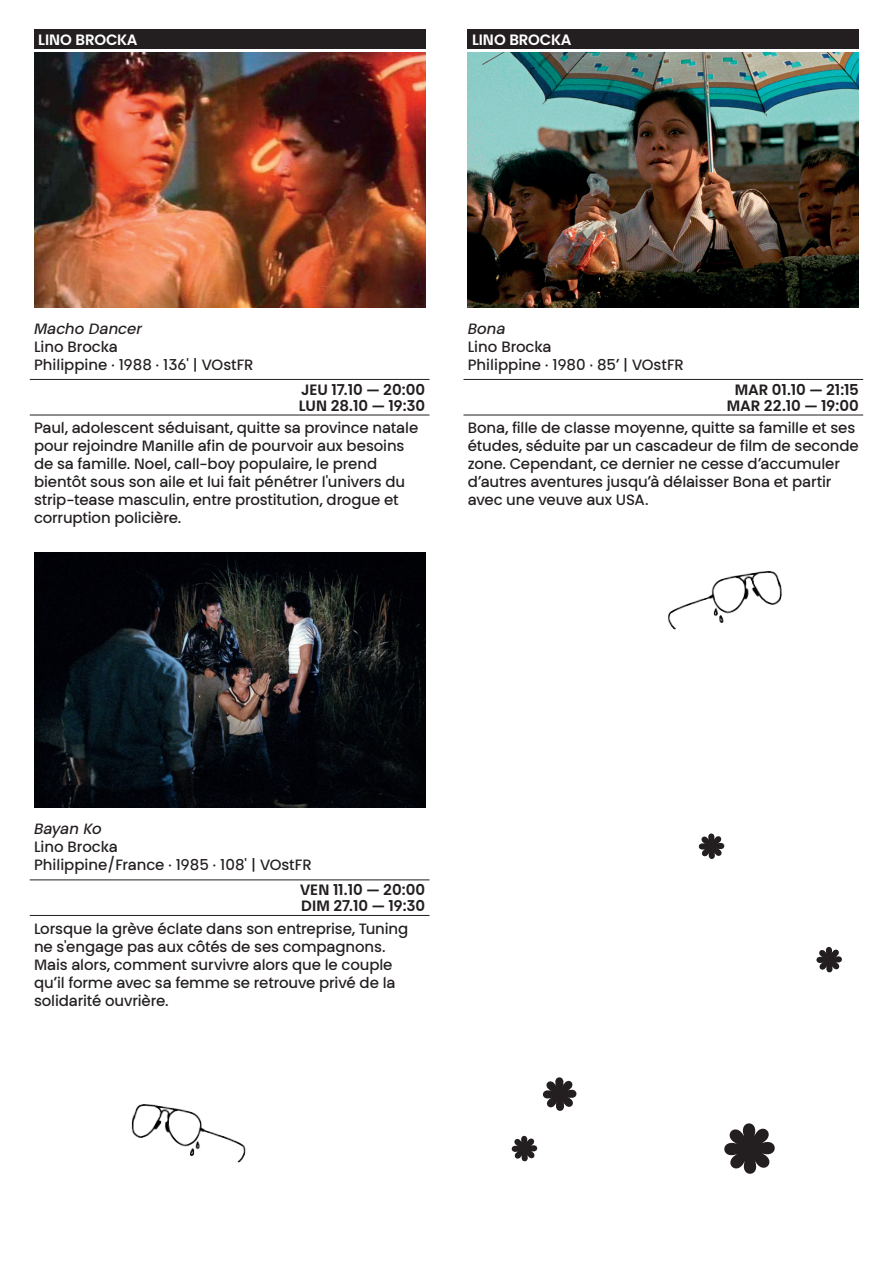
<style>
.page{position:relative;width:893px;height:1263px;background:#fff}
.page>*{position:absolute;margin:0;border:0;box-sizing:border-box;transform-origin:0 0}
.t1{font:15px/18px "BBB Poppins TN Text";letter-spacing:-.005em;color:#231f20}
.t2{font:600 15px/16.2px "BBB Poppins TN Text";color:#231f20}
.t3{font:italic 15px "BBB Poppins TN Text";letter-spacing:.005em;color:#231f20}
.t4{font:600 15px "BBB Poppins TN Text";color:#fff}
</style>
<div class="page">
<div style="left:34px;top:30px;width:391px;height:19px;background:#231f20"></div>
<hr style="left:30px;top:415px;width:399px;height:1px;background:#231f20">
<hr style="left:30px;top:379px;width:399px;height:1px;background:#231f20">
<hr style="left:30px;top:915px;width:399px;height:1px;background:#231f20">
<hr style="left:30px;top:879px;width:399px;height:1px;background:#231f20">
<img style="left:34px;top:52px;width:391px;height:255px">
<img style="left:34px;top:553px;width:391px;height:255px">
<div style="left:468px;top:30px;width:391px;height:19px;background:#231f20"></div>
<hr style="left:463px;top:415px;width:400px;height:1px;background:#231f20">
<hr style="left:463px;top:379px;width:400px;height:1px;background:#231f20">
<img style="left:468px;top:52px;width:391px;height:255px">
<svg style="left:543px;top:1077px;width:34px;height:34px"></svg>
<svg style="left:724px;top:1123px;width:51px;height:51px"></svg>
<svg style="left:511px;top:1135px;width:27px;height:27px"></svg>
<svg style="left:698px;top:833px;width:27px;height:26px"></svg>
<svg style="left:816px;top:947px;width:26px;height:26px"></svg>
<img style="left:667px;top:571px;width:115px;height:59px">
<img style="left:131px;top:1104px;width:115px;height:59px">
<p class="t4" style="left:38px;top:30px;width:101px">LINO BROCKA</p>
<p class="t4" style="left:472px;top:30px;width:101px">LINO BROCKA</p>
<p class="t3" style="left:34px;top:319px;width:109px">Macho Dancer</p>
<p class="t1" style="left:34px;top:338px;width:221px">Lino Brocka<br>Philippine · 1988 · 136' | VOstFR</p>
<p class="t2" style="left:299px;top:381px;width:128px">JEU 17.10 — 20:00<br>LUN 28.10 — 19:30</p>
<p class="t1" style="left:34px;top:419px;width:386px">Paul, adolescent séduisant, quitte sa province natale pour rejoindre Manille afin de pourvoir aux besoins de sa famille. Noel, call-boy populaire, le prend bientôt sous son aile et lui fait pénétrer l'univers du strip-tease masculin, entre prostitution, drogue et corruption policière.</p>
<p class="t3" style="left:468px;top:319px;width:39px">Bona</p>
<p class="t1" style="left:468px;top:338px;width:217px">Lino Brocka<br>Philippine · 1980 · 85’ | VOstFR</p>
<p class="t2" style="left:727px;top:381px;width:134px;text-align:center">MAR 01.10 — 21:15<br>MAR 22.10 — 19:00</p>
<p class="t1" style="left:468px;top:419px;width:393px">Bona, fille de classe moyenne, quitte sa famille et ses études, séduite par un cascadeur de film de seconde zone. Cependant, ce dernier ne cesse d’accumuler d’autres aventures jusqu’à délaisser Bona et partir avec une veuve aux USA.</p>
<p class="t3" style="left:34px;top:819px;width:69px">Bayan Ko</p>
<p class="t1" style="left:34px;top:838px;width:279px">Lino Brocka<br>Philippine/France · 1985 · 108' | VOstFR</p>
<p class="t2" style="left:300px;top:882px;width:127px">VEN 11.10 — 20:00<br>DIM 27.10 — 19:30</p>
<p class="t1" style="left:34px;top:919px;width:376px">Lorsque la grève éclate dans son entreprise, Tuning ne s'engage pas aux côtés de ses compagnons.<br>Mais alors, comment survivre alors que le couple qu’il forme avec sa femme se retrouve privé de la solidarité ouvrière.</p>
</div>
